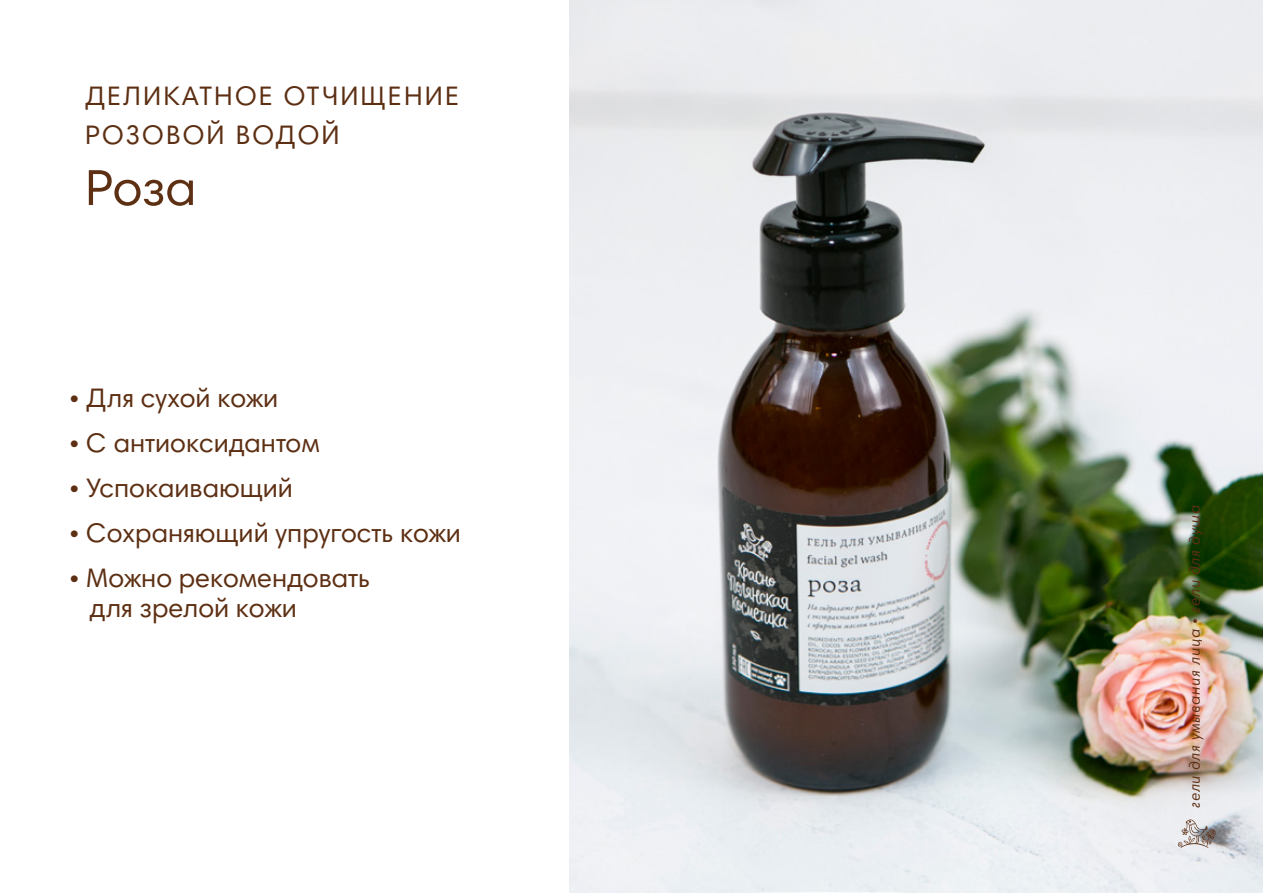
<style>
.page{position:relative;width:1263px;height:893px;background:#fff}
.page>*{position:absolute;margin:0;border:0;box-sizing:border-box;transform-origin:0 0}
.t1{font:51px "Harmonia Sans Pro Cyr";color:#5d2f13}
.t2{font:27px/30px "Harmonia Sans Pro Cyr";color:#5d2f13}
.t3{font:27px/39px "Harmonia Sans Pro Cyr";letter-spacing:.08em;color:#5d2f13}
.t4{font:italic 15px "Harmonia Sans Pro Cyr";letter-spacing:.06em;color:#5d2f13}
</style>
<div class="page">
<img style="left:570px;top:0;width:693px;height:893px">
<svg style="left:1178px;top:819px;width:38px;height:29px"></svg>
<p class="t3" style="left:85px;top:76px;width:376px">ДЕЛИКАТНОЕ ОТЧИЩЕНИЕ<br>РОЗОВОЙ ВОДОЙ</p>
<h1 class="t1" style="left:85px;top:156px;width:113px">Роза</h1>
<p class="t2" style="left:69px;top:382px;width:211px">• Для сухой кожи</p>
<p class="t2" style="left:69px;top:427px;width:252px">• С антиоксидантом</p>
<p class="t2" style="left:69px;top:472px;width:225px">• Успокаивающий</p>
<p class="t2" style="left:69px;top:517px;width:393px">• Сохраняющий упругость кожи</p>
<p class="t2" style="left:89px;top:562px;width:282px;text-indent:-20px">• Можно рекомендовать для зрелой кожи</p>
<p class="t4" style="left:1185px;top:808px;width:304px;rotate:-90deg">гели для умывания лица • гели для душа</p>
</div>
